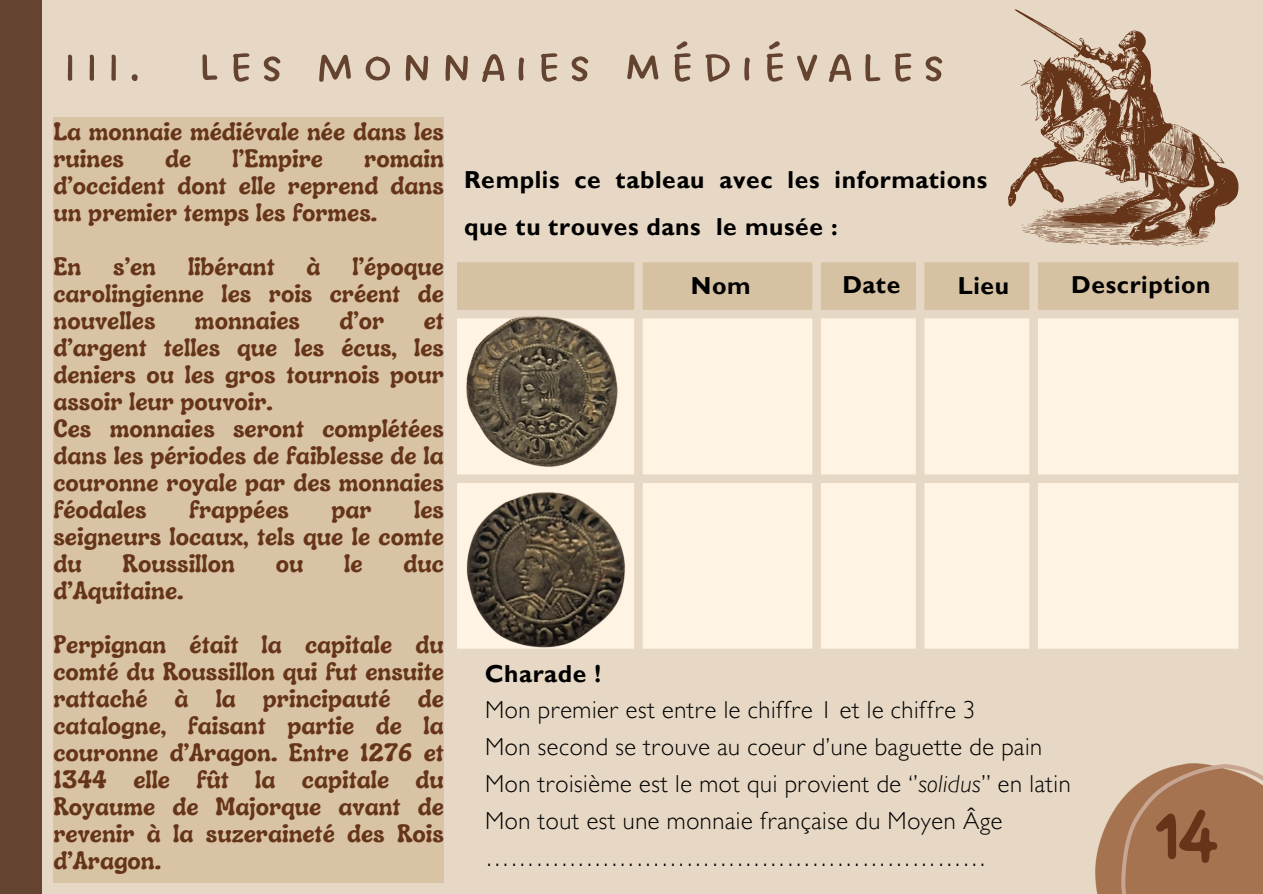
<style>
.page{position:relative;width:1263px;height:894px;background:#fff}
.page>*{position:absolute;margin:0;border:0;box-sizing:border-box;transform-origin:0 0}
.t1{font:75px "Handyman";color:#653419}
.t2{font:60.45px "DO All Caps Regular";letter-spacing:.105em;color:#644331}
.t3{font:700 25.5px/27px "Luckybones";color:#653419;text-align:justify}
.t4{font:300 24.6px "Gill Sans MT Std";letter-spacing:.025em;color:#000}
.t5{font:700 24.6px/46.7px "Gill Sans MT Std";letter-spacing:.025em;color:#000}
.s1{font-style:italic}
</style>
<div class="page">
<div style="left:0;top:0;width:1263px;height:893px;background:#644331"></div>
<div style="left:43px;top:0;width:1220px;height:893px;background:#e6d8c4"></div>
<div style="left:53px;top:117px;width:391px;height:765px;background:#d8c3a4"></div>
<svg style="left:1008px;top:9px;width:230px;height:236px"></svg>
<div style="left:457px;top:262px;width:781px;height:48px;background:#d6c1a2"></div>
<svg style="left:457px;top:318px;width:781px;height:330px;background:#fcf1e0"></svg>
<img style="left:1095px;top:763px;width:168px;height:130px">
<img style="left:457px;top:316px;width:171px;height:154px">
<img style="left:460px;top:484px;width:171px;height:165px">
<h2 class="t2" style="left:62px;top:27px;width:885px">III. Les monnaies Médiévales</h2>
<p class="t3" style="left:53px;top:117px;width:392px">La monnaie médiévale née dans les ruines</p>
<p class="t3" style="left:53px;top:144px;width:392px;text-indent:311px">romain d’occident dont elle reprend dans un premier temps les formes.</p>
<h1 class="t3" style="left:53px;top:252px;width:29px">En</h1>
<h1 class="t3" style="left:113px;top:252px;width:44px">s’en</h1>
<h1 class="t3" style="left:188px;top:252px;width:88px">libérant</h1>
<h1 class="t3" style="left:307px;top:252px;width:16px">à</h1>
<p class="t3" style="left:165px;top:144px;width:28px">de</p>
<p class="t3" style="left:233px;top:144px;width:92px">l’Empire</p>
<h1 class="t3" style="left:53px;top:252px;width:392px;text-indent:299px">l’époque carolingienne les rois créent de nouvelles</h1>
<h1 class="t3" style="left:195px;top:306px;width:106px">monnaies</h1>
<h1 class="t3" style="left:339px;top:306px;width:46px">d’or</h1>
<h1 class="t3" style="left:53px;top:306px;width:392px;text-align:left;text-indent:370px">et d’argent telles que les écus, les deniers ou les gros tournois pour assoir leur pouvoir.<br>Ces monnaies seront complétées dans les périodes de faiblesse de la couronne royale par des monnaies féodales</h1>
<h1 class="t3" style="left:189px;top:495px;width:101px">frappées</h1>
<h1 class="t3" style="left:331px;top:495px;width:42px">par</h1>
<h1 class="t3" style="left:53px;top:495px;width:392px;text-indent:361px">les seigneurs locaux, tels que le comte du</h1>
<h1 class="t3" style="left:123px;top:549px;width:114px">Roussillon</h1>
<h1 class="t3" style="left:276px;top:549px;width:29px">ou</h1>
<h1 class="t3" style="left:344px;top:549px;width:20px">le</h1>
<h1 class="t3" style="left:403px;top:549px;width:42px">duc</h1>
<h1 class="t3" style="left:53px;top:576px;width:132px">d’Aquitaine.</h1>
<h2 class="t3" style="left:53px;top:630px;width:392px">Perpignan était la capitale du comté du Roussillon qui fut ensuite rattaché à la principauté de catalogne, faisant partie de la couronne d’Aragon. Entre 1276 et 1344 elle fût la capitale du Royaume de Majorque avant de revenir à la suzeraineté des Rois d’Aragon.</h2>
<p class="t5" style="left:464px;top:160px;width:525px">Remplis ce tableau avec les informations que tu trouves dans le musée :</p>
<p class="t5" style="left:691px;top:266px;width:61px">Nom</p>
<h2 class="t5" style="left:842px;top:265px;width:60px">Date</h2>
<h2 class="t5" style="left:958px;top:266px;width:53px">Lieu</h2>
<h2 class="t5" style="left:1071px;top:265px;width:141px">Description</h2>
<p class="t5" style="left:485px;top:653px;width:118px">Charade !</p>
<p class="t4" style="left:485px;top:701px;width:492px">Mon premier est entre le chiffre 1 et le chiffre 3</p>
<p class="t4" style="left:485px;top:738px;width:559px">Mon second se trouve au coeur d’une baguette de pain</p>
<p class="t4" style="left:485px;top:775px;width:587px">Mon troisième est le mot qui provient de ‘’<span class="s1">solidus</span>’’ en latin</p>
<p class="t4" style="left:485px;top:811px;width:519px">Mon tout est une monnaie française du Moyen Âge</p>
<p class="t4" style="left:485px;top:848px;width:503px">……………………………………………………</p>
<h2 class="t1" style="left:1154px;top:797px;width:66px">14</h2>
</div>
